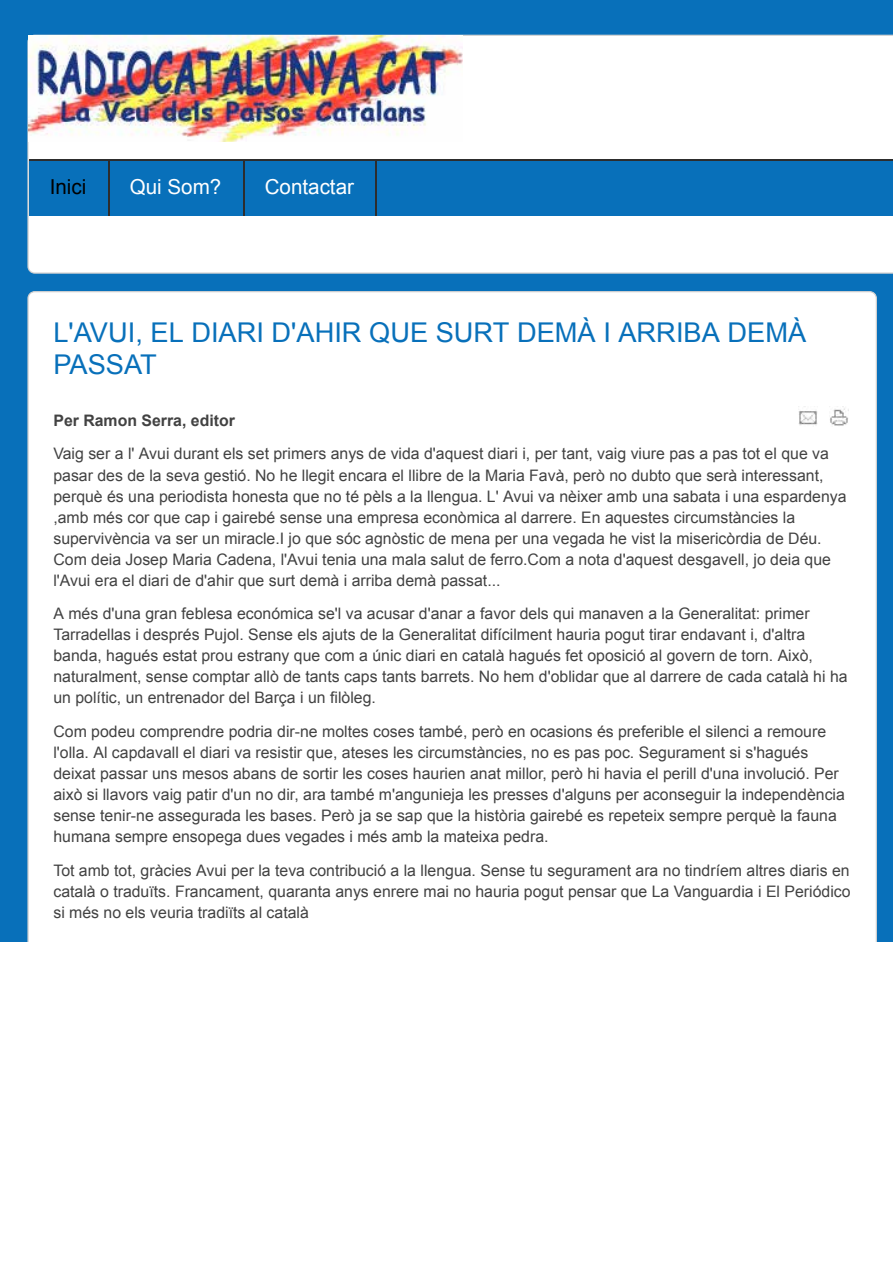
<style>
.page{position:relative;width:893px;height:1263px;background:#fff}
.page>*{position:absolute;margin:0;border:0;box-sizing:border-box;transform-origin:0 0}
.t1{font:27.3px/32.2px "Arial";color:#0870ba}
.t2{font:20.55px "Arial";color:#fff}
.t3{font:20.55px "Arial";color:#000}
.t4{font:15.9px/21px "Arial";color:#424242}
.t5{font:700 15.9px "Arial";color:#424242}
</style>
<div class="page">
<div style="left:0;top:0;width:893px;height:942px;background:#0870ba"></div>
<svg style="left:27px;top:34px;width:866px;height:240px;background:#f4f8fa"></svg>
<div style="left:29px;top:36px;width:864px;height:124px;background:#fff"></div>
<div style="left:29px;top:160px;width:864px;height:55px;background:#0870ba"></div>
<hr style="left:29px;top:160px;width:864px;height:1px;background:#2d2d2d">
<img style="left:29px;top:36px;width:433px;height:105px">
<hr style="left:108px;top:161px;width:1px;height:54px;background:#2d2d2d">
<hr style="left:243px;top:161px;width:1px;height:54px;background:#2d2d2d">
<hr style="left:375px;top:161px;width:2px;height:54px;background:#2d2d2d">
<div style="left:27px;top:291px;width:850px;height:651px;background:#fff"></div>
<img style="left:830px;top:406px;width:18px;height:21px">
<img style="left:799px;top:406px;width:18px;height:21px">
<p class="t3" style="left:50px;top:174px;width:38px">Inici</p>
<p class="t2" style="left:130px;top:174px;width:93px">Qui Som?</p>
<p class="t2" style="left:265px;top:174px;width:91px">Contactar</p>
<h1 class="t1" style="left:53px;top:316px;width:754px">L'AVUI, EL DIARI D'AHIR QUE SURT DEMÀ I ARRIBA DEMÀ<br>PASSAT</h1>
<p class="t5" style="left:53px;top:410px;width:183px">Per Ramon Serra, editor</p>
<p class="t4" style="left:53px;top:444px;width:795px">Vaig ser a l' Avui durant els set primers anys de vida d'aquest diari i, per tant, vaig viure pas a pas tot el que va pasar des de la seva gestió. No he llegit encara el llibre de la Maria Favà, però no dubto que serà interessant, perquè és una periodista honesta que no té pèls a la llengua. L' Avui va nèixer amb una sabata i una espardenya ,amb més cor que cap i gairebé sense una empresa econòmica al darrere. En aquestes circumstàncies la supervivència va ser un miracle.I jo que sóc agnòstic de mena per una vegada he vist la misericòrdia de Déu.<br>Com deia Josep Maria Cadena, l'Avui tenia una mala salut de ferro.Com a nota d'aquest desgavell, jo deia que l'Avui era el diari de d'ahir que surt demà i arriba demà passat...</p>
<p class="t4" style="left:53px;top:603px;width:796px">A més d'una gran feblesa económica se'l va acusar d'anar a favor dels qui manaven a la Generalitat: primer Tarradellas i després Pujol. Sense els ajuts de la Generalitat difícilment hauria pogut tirar endavant i, d'altra banda, hagués estat prou estrany que com a únic diari en català hagués fet oposició al govern de torn. Això, naturalment, sense comptar allò de tants caps tants barrets. No hem d'oblidar que al darrere de cada català hi ha un polític, un entrenador del Barça i un filòleg.</p>
<p class="t4" style="left:53px;top:721px;width:793px">Com podeu comprendre podria dir-ne moltes coses també, però en ocasions és preferible el silenci a remoure l'olla. Al capdavall el diari va resistir que, ateses les circumstàncies, no es pas poc. Segurament si s'hagués deixat passar uns mesos abans de sortir les coses haurien anat millor, però hi havia el perill d'una involució. Per això si llavors vaig patir d'un no dir, ara també m'angunieja les presses d'alguns per aconseguir la independència sense tenir-ne assegurada les bases. Però ja se sap que la història gairebé es repeteix sempre perquè la fauna humana sempre ensopega dues vegades i més amb la mateixa pedra.</p>
<p class="t4" style="left:53px;top:860px;width:799px;text-align:justify">Tot amb tot, gràcies Avui per la teva contribució a la llengua. Sense tu segurament ara no tindríem altres diaris en català o traduïts. Francament, quaranta anys enrere mai no hauria pogut pensar que La Vanguardia i El Periódico si més no els veuria tradiïts al català</p>
</div>
